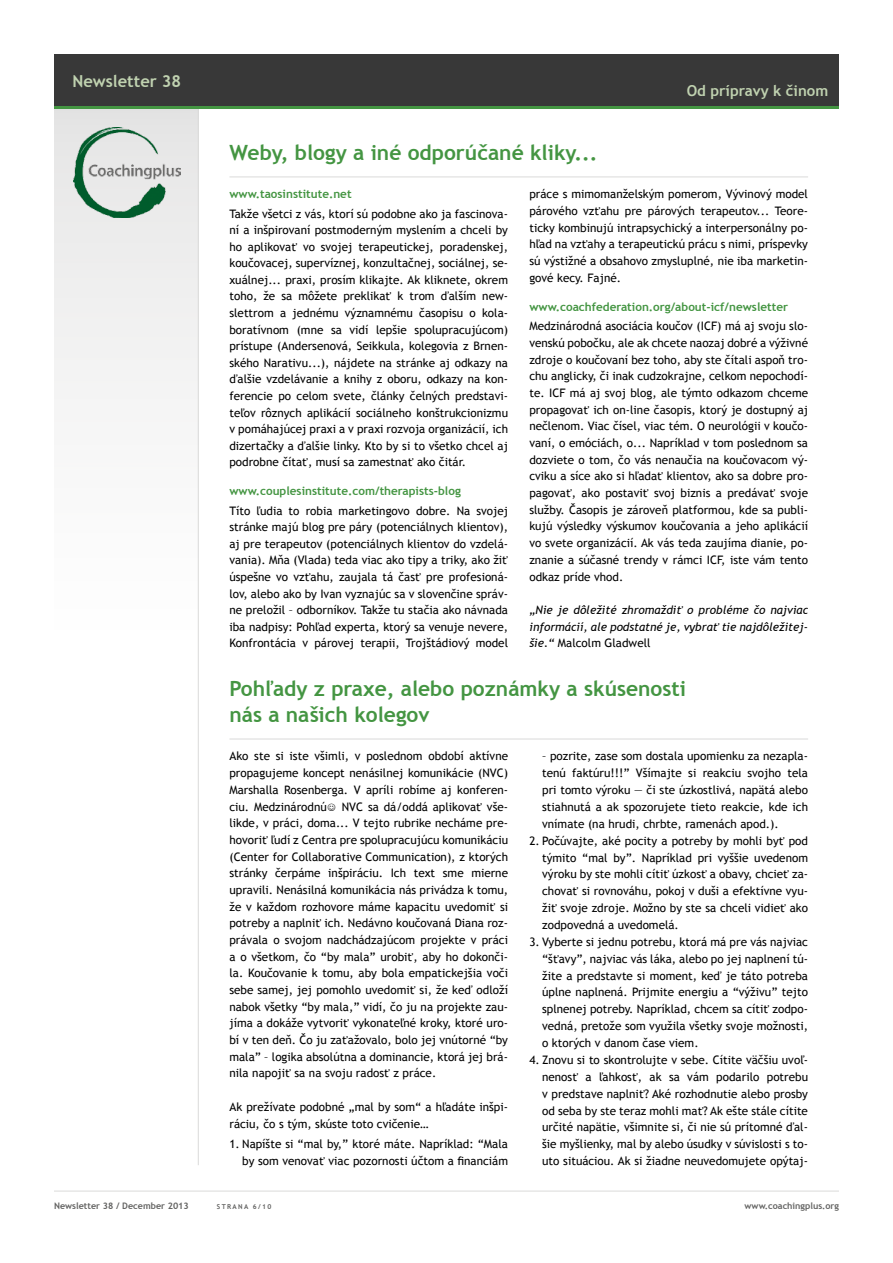
<style>
.page{position:relative;width:893px;height:1263px;background:#fff}
.page>*{position:absolute;margin:0;border:0;box-sizing:border-box;transform-origin:0 0}
.t1{font:700 21px/25.2px "Trebuchet MS";color:#449542}
.t2{font:700 16.5px "Trebuchet MS";color:#c0d2b0}
.t3{font:700 15px "Trebuchet MS";color:#c0d2b0}
.t4{font:11.7px/16.6px "Trebuchet MS";color:#000;text-align:justify}
.t5{font:italic 11.7px/16.6px "Trebuchet MS";color:#000;text-align:justify}
.t6{font:700 11.7px "Trebuchet MS";color:#449542}
.t7{font:700 9px "Trebuchet MS";color:#636362}
.t8{font:700 6.75px "Trebuchet MS";letter-spacing:.2em;color:#636362}
.s1{font-style:normal}
</style>
<div class="page">
<div style="left:54px;top:106px;width:145px;height:525px;background:linear-gradient(to bottom,#e5e5e5,#fff)"></div>
<hr style="left:54px;top:1191px;width:785px;height:1px;background:#dadad9">
<hr style="left:198px;top:108px;width:1px;height:1057px;background:#dadad9">
<div style="left:54px;top:54px;width:785px;height:53px;background:#383838"></div>
<hr style="left:54px;top:106px;width:785px;height:3px;background:#449542">
<img style="left:74px;top:127px;width:106px;height:91px">
<hr style="left:229px;top:739px;width:579px;height:1px;background:#dadad9">
<hr style="left:229px;top:177px;width:579px;height:1px;background:#dadad9">
<h2 class="t2" style="left:72px;top:70px;width:110px">Newsletter 38</h2>
<h1 class="t1" style="left:229px;top:140px;width:370px">Weby, blogy a iné odporúčané kliky...</h1>
<p class="t3" style="left:687px;top:81px;width:143px">Od prípravy k činom</p>
<p class="t6" style="left:229px;top:187px;width:124px">www.taosinstitute.net</p>
<p class="t4" style="left:229px;top:205px;width:280px">Takže všetci z vás, ktorí sú podobne ako ja fascinova&shy;ní a inšpirovaní postmoderným myslením a chceli by ho aplikovať vo svojej terapeutickej, poradenskej, koučovacej, supervíznej, konzultačnej, sociálnej, se&shy;xuálnej... praxi, prosím klikajte. Ak kliknete, okrem toho, že sa môžete preklikať k trom ďalším new&shy;slettrom a jednému významnému časopisu o kola&shy;boratívnom (mne sa vidí lepšie spolupracujúcom) prístupe (Andersenová, Seikkula, kolegovia z Brnen&shy;ského Narativu...), nájdete na stránke aj odkazy na ďalšie vzdelávanie a knihy z oboru, odkazy na kon&shy;ferencie po celom svete, články čelných predstavi&shy;teľov rôznych aplikácií sociálneho konštrukcionizmu v pomáhajúcej praxi a v praxi rozvoja organizácií, ich dizertačky a ďalšie linky. Kto by si to všetko chcel aj podrobne čítať, musí sa zamestnať ako čitár.</p>
<p class="t6" style="left:229px;top:484px;width:233px">www.couplesinstitute.com/therapists-blog</p>
<p class="t4" style="left:229px;top:502px;width:280px">Títo ľudia to robia marketingovo dobre. Na svojej stránke majú blog pre páry (potenciálnych klientov), aj pre terapeutov (potenciálnych klientov do vzdelá&shy;vania). Mňa (Vlada) teda viac ako tipy a triky, ako žiť úspešne vo vzťahu, zaujala tá časť pre profesioná&shy;lov, alebo ako by Ivan vyznajúc sa v slovenčine správ&shy;ne preložil – odborníkov. Takže tu stačia ako návnada iba nadpisy: Pohľad experta, ktorý sa venuje nevere, Konfrontácia v párovej terapii, Trojštádiový model</p>
<p class="t4" style="left:529px;top:186px;width:280px">práce s mimomanželským pomerom, Vývinový model párového vzťahu pre párových terapeutov... Teore&shy;ticky kombinujú intrapsychický a interpersonálny po&shy;hľad na vzťahy a terapeutickú prácu s nimi, príspevky sú výstižné a obsahovo zmysluplné, nie iba marketin&shy;gové kecy. Fajné.</p>
<p class="t6" style="left:529px;top:299px;width:260px">www.coachfederation.org/about-icf/newsletter</p>
<p class="t4" style="left:529px;top:318px;width:280px">Medzinárodná asociácia koučov (ICF) má aj svoju slo&shy;venskú pobočku, ale ak chcete naozaj dobré a výživné zdroje o koučovaní bez toho, aby ste čítali aspoň tro&shy;chu anglicky, či inak cudzokrajne, celkom nepochodí&shy;te. ICF má aj svoj blog, ale týmto odkazom chceme propagovať ich on-line časopis, ktorý je dostupný aj nečlenom. Viac čísel, viac tém. O neurológii v koučo&shy;vaní, o emóciách, o... Napríklad v tom poslednom sa dozviete o tom, čo vás nenaučia na koučovacom vý&shy;cviku a síce ako si hľadať klientov, ako sa dobre pro&shy;pagovať, ako postaviť svoj biznis a predávať svoje služby. Časopis je zároveň platformou, kde sa publi&shy;kujú výsledky výskumov koučovania a jeho aplikácií vo svete organizácií. Ak vás teda zaujíma dianie, po&shy;znanie a súčasné trendy v rámci ICF, iste vám tento odkaz príde vhod.</p>
<p class="t5" style="left:529px;top:602px;width:280px">„Nie je dôležité zhromaždiť o probléme čo najviac informácií, ale podstatné je, vybrať tie najdôležitej&shy;šie.“ <span class="s1">Malcolm Gladwell</span></p>
<h1 class="t1" style="left:229px;top:676px;width:458px">Pohľady z praxe, alebo poznámky a skúsenosti nás a našich kolegov</h1>
<p class="t4" style="left:229px;top:748px;width:280px">Ako ste si iste všimli, v poslednom období aktívne propagujeme koncept nenásilnej komunikácie (NVC)<br>Marshalla Rosenberga. V apríli robíme aj konferen&shy;ciu. Medzinárodnú☺ NVC sa dá/oddá aplikovať vše&shy;likde, v práci, doma... V tejto rubrike necháme pre&shy;hovoriť ľudí z Centra pre spolupracujúcu komunikáciu (Center for Collaborative Communication), z ktorých stránky čerpáme inšpiráciu. Ich text sme mierne upravili. Nenásilná komunikácia nás privádza k tomu, že v každom rozhovore máme kapacitu uvedomiť si potreby a naplniť ich. Nedávno koučovaná Diana roz&shy;právala o svojom nadchádzajúcom projekte v práci a o všetkom, čo “by mala” urobiť, aby ho dokonči&shy;la. Koučovanie k tomu, aby bola empatickejšia voči sebe samej, jej pomohlo uvedomiť si, že keď odloží nabok všetky “by mala,” vidí, čo ju na projekte zau&shy;jíma a dokáže vytvoriť vykonateľné kroky, ktoré uro&shy;bí v ten deň. Čo ju zaťažovalo, bolo jej vnútorné “by mala” – logika absolútna a dominancie, ktorá jej brá&shy;nila napojiť sa na svoju radosť z práce.</p>
<p class="t4" style="left:229px;top:1098px;width:280px">Ak prežívate podobné „mal by som“ a hľadáte inšpi&shy;ráciu, čo s tým, skúste toto cvičenie…</p>
<p class="t4" style="left:229px;top:1136px;width:280px;text-align:right">1. Napíšte si “mal by,” ktoré máte. Napríklad: “Mala by som venovať viac pozornosti účtom a financiám</p>
<p class="t4" style="left:542px;top:748px;width:267px">– pozrite, zase som dostala upomienku za nezapla&shy;tenú faktúru!!!” Všímajte si reakciu svojho tela pri tomto výroku — či ste úzkostlivá, napätá alebo stiahnutá a ak spozorujete tieto reakcie, kde ich vnímate (na hrudi, chrbte, ramenách apod.).</p>
<p class="t4" style="left:542px;top:832px;width:267px;text-indent:-13px">2. Počúvajte, aké pocity a potreby by mohli byť pod týmito “mal by”. Napríklad pri vyššie uvedenom výroku by ste mohli cítiť úzkosť a obavy, chcieť za&shy;chovať si rovnováhu, pokoj v duši a efektívne vyu&shy;žiť svoje zdroje. Možno by ste sa chceli vidieť ako zodpovedná a uvedomelá.</p>
<p class="t4" style="left:542px;top:933px;width:267px;text-indent:-13px">3. Vyberte si jednu potrebu, ktorá má pre vás najviac “šťavy”, najviac vás láka, alebo po jej naplnení tú&shy;žite a predstavte si moment, keď je táto potreba úplne naplnená. Prijmite energiu a “výživu” tejto splnenej potreby. Napríklad, chcem sa cítiť zodpo&shy;vedná, pretože som využila všetky svoje možnosti, o ktorých v danom čase viem.</p>
<p class="t4" style="left:542px;top:1051px;width:267px;text-indent:-13px">4. Znovu si to skontrolujte v sebe. Cítite väčšiu uvoľ&shy;nenosť a ľahkosť, ak sa vám podarilo potrebu v predstave naplniť? Aké rozhodnutie alebo prosby od seba by ste teraz mohli mať? Ak ešte stále cítite určité napätie, všimnite si, či nie sú prítomné ďal&shy;šie myšlienky, mal by alebo úsudky v súvislosti s to&shy;uto situáciou. Ak si žiadne neuvedomujete opýtaj-</p>
<p class="t7" style="left:54px;top:1200px;width:136px">Newsletter 38 / December 2013</p>
<p class="t8" style="left:217px;top:1202px;width:56px">strana 6/10</p>
<p class="t7" style="left:745px;top:1200px;width:96px">www.coachingplus.org</p>
</div>
